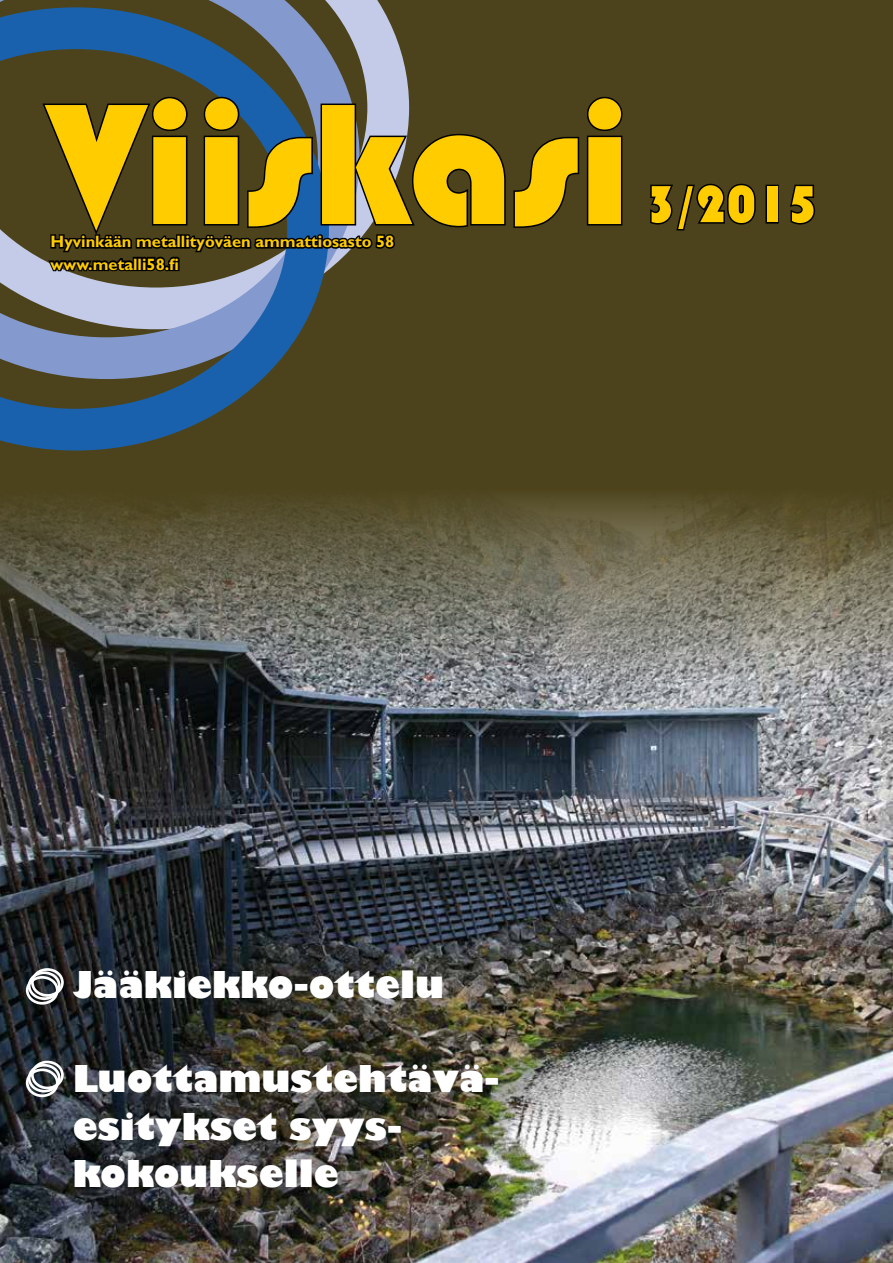
<style>
.page{position:relative;width:893px;height:1263px;background:#fff}
.page>*{position:absolute;margin:0;border:0;box-sizing:border-box;transform-origin:0 0}
.t1{font:178.5px "Bauhaus 93";color:#fc0}
.t2{font:54px "Bauhaus 93";color:#fc0}
.t3{font:800 36px/47.4px "Gill Sans";color:#fff}
.t4{font:700 16.5px/22.5px "Gill Sans";color:#fc0}
</style>
<div class="page">
<div style="left:0;top:0;width:893px;height:741px;background:#4c431c"></div>
<img style="left:0;top:450px;width:893px;height:813px">
<svg style="left:650px;top:183px;width:106px;height:48px"></svg>
<div style="left:765px;top:185px;width:14px;height:39px;border:3px solid #000"></div>
<svg style="left:790px;top:184px;width:25px;height:41px"></svg>
<svg style="left:360px;top:0;width:49px;height:95px"></svg>
<svg style="left:0;top:0;width:360px;height:95px"></svg>
<svg style="left:0;top:7px;width:329px;height:443px"></svg>
<svg style="left:40px;top:95px;width:583px;height:179px"></svg>
<div style="left:31px;top:968px;width:33px;height:29px;border:3px solid #fff;border-radius:50%"></div>
<div style="left:28px;top:971px;width:33px;height:29px;border:3px solid #fff;border-radius:50%"></div>
<div style="left:26px;top:976px;width:33px;height:29px;border:3px solid #fff;border-radius:50%"></div>
<div style="left:31px;top:1061px;width:33px;height:28px;border:3px solid #fff;border-radius:50%"></div>
<div style="left:28px;top:1064px;width:33px;height:28px;border:3px solid #fff;border-radius:50%"></div>
<div style="left:26px;top:1068px;width:33px;height:29px;border:3px solid #fff;border-radius:50%"></div>
<h1 class="t1" style="left:51px;top:64px;width:581px">Viiskasi</h1>
<p class="t4" style="left:51px;top:230px;width:345px">Hyvinkään metallityöväen ammattiosasto 58 www.metalli58.fi</p>
<h2 class="t2" style="left:646px;top:174px;width:174px">3/2015</h2>
<p class="t3" style="left:73px;top:963px;width:373px">Jääkiekko-ottelu</p>
<p class="t3" style="left:73px;top:1058px;width:428px">Luottamustehtävä&shy;esitykset syys&shy;kokoukselle</p>
</div>
